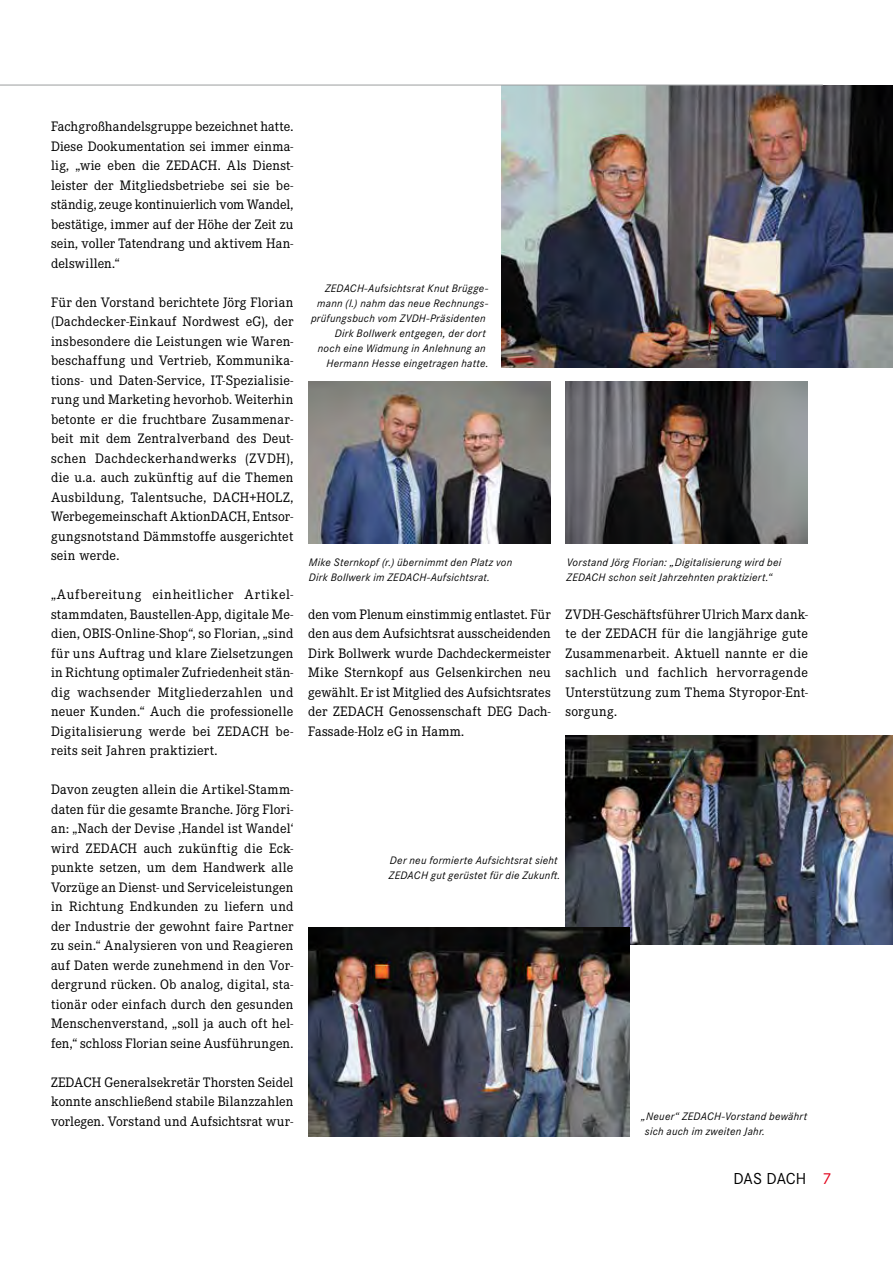
<style>
.page{position:relative;width:893px;height:1263px;background:#fff}
.page>*{position:absolute;margin:0;border:0;box-sizing:border-box;transform-origin:0 0}
.t1{font:16.5px "Corporate S Pro";letter-spacing:-.01em;color:#000}
.t2{font:14.25px/19.5px "Corporate E Pro";letter-spacing:.015em;color:#000;text-align:justify}
.t3{font:italic 11.25px/15px "Corporate S Pro";letter-spacing:.025em;color:#000}
.s1{color:#e2001a}
</style>
<div class="page">
<img style="left:501px;top:85px;width:392px;height:282px">
<img style="left:308px;top:382px;width:243px;height:161px">
<img style="left:566px;top:382px;width:242px;height:161px">
<img style="left:566px;top:736px;width:327px;height:209px">
<img style="left:308px;top:927px;width:322px;height:209px">
<hr style="left:0;top:85px;width:823px;height:1px;background:#9c9e9f">
<p class="t2" style="left:51px;top:116px;width:244px">Fachgroßhandelsgruppe bezeichnet hatte.<br>Diese Dookumentation sei immer einma&shy;lig, „wie eben die ZEDACH. Als Dienst&shy;leister der Mitgliedsbetriebe sei sie be&shy;ständig, zeuge kontinuierlich vom Wandel, bestätige, immer auf der Höhe der Zeit zu sein, voller Tatendrang und aktivem Han&shy;delswillen.“</p>
<p class="t2" style="left:51px;top:291px;width:244px">Für den Vorstand berichtete Jörg Florian (Dachdecker-Einkauf Nordwest eG), der insbesondere die Leistungen wie Waren&shy;beschaffung und Vertrieb, Kommunika&shy;tions- und Daten-Service, IT-Spezialisie&shy;rung und Marketing hevorhob. Weiterhin betonte er die fruchtbare Zusammenar&shy;beit mit dem Zentralverband des Deut&shy;schen Dachdeckerhandwerks (ZVDH), die u.a. auch zukünftig auf die Themen Ausbildung, Talentsuche, DACH+HOLZ, Werbegemeinschaft AktionDACH, Entsor&shy;gungsnotstand Dämmstoffe ausgerichtet sein werde.</p>
<p class="t2" style="left:51px;top:584px;width:244px">„Aufbereitung einheitlicher Artikel&shy;stammdaten, Baustellen-App, digitale Me&shy;dien, OBIS-Online-Shop“, so Florian, „sind für uns Auftrag und klare Zielsetzungen in Richtung optimaler Zufriedenheit stän&shy;dig wachsender Mitgliederzahlen und neuer Kunden.“ Auch die professionelle Digitalisierung werde bei ZEDACH be&shy;reits seit Jahren praktiziert.</p>
<p class="t2" style="left:51px;top:779px;width:244px">Davon zeugten allein die Artikel-Stamm&shy;daten für die gesamte Branche. Jörg Flori&shy;an: „Nach der Devise ‚Handel ist Wandel‘ wird ZEDACH auch zukünftig die Eck&shy;punkte setzen, um dem Handwerk alle Vorzüge an Dienst- und Serviceleistungen in Richtung Endkunden zu liefern und der Industrie der gewohnt faire Partner zu sein.“ Analysieren von und Reagieren auf Daten werde zunehmend in den Vor&shy;dergrund rücken. Ob analog, digital, sta&shy;tionär oder einfach durch den gesunden Menschenverstand, „soll ja auch oft hel&shy;fen,“ schloss Florian seine Ausführungen.</p>
<p class="t2" style="left:51px;top:1071px;width:244px">ZEDACH Generalsekretär Thorsten Seidel konnte anschließend stabile Bilanzzahlen vorlegen. Vorstand und Aufsichtsrat wur-</p>
<p class="t3" style="left:311px;top:280px;width:179px;text-align:right">ZEDACH-Aufsichtsrat Knut Brügge&shy;mann (l.) nahm das neue Rechnungs&shy;prüfungsbuch vom ZVDH-Präsidenten Dirk Bollwerk entgegen, der dort<br>noch eine Widmung in Anlehnung an Hermann Hesse eingetragen hatte.</p>
<p class="t3" style="left:309px;top:553px;width:205px">Mike Sternkopf (r.) übernimmt den Platz von<br>Dirk Bollwerk im ZEDACH-Aufsichtsrat.</p>
<p class="t3" style="left:567px;top:553px;width:216px">Vorstand Jörg Florian: „Digitalisierung wird bei<br>ZEDACH schon seit Jahrzehnten praktiziert.“</p>
<p class="t2" style="left:308px;top:603px;width:244px">den vom Plenum einstimmig entlastet. Für den aus dem Aufsichtsrat ausscheidenden Dirk Bollwerk wurde Dachdeckermeister Mike Sternkopf aus Gelsenkirchen neu gewählt. Er ist Mitglied des Aufsichtsrates der ZEDACH Genossenschaft DEG Dach-Fassade-Holz eG in Hamm.</p>
<p class="t2" style="left:566px;top:603px;width:244px">ZVDH-Geschäftsführer Ulrich Marx dank&shy;te der ZEDACH für die langjährige gute Zusammenarbeit. Aktuell nannte er die sachlich und fachlich hervorragende Unterstützung zum Thema Styropor-Ent&shy;sorgung.</p>
<p class="t3" style="left:389px;top:852px;width:173px">Der neu formierte Aufsichtsrat sieht<br>ZEDACH gut gerüstet für die Zukunft.</p>
<p class="t3" style="left:645px;top:1108px;width:164px;text-indent:-4px">„Neuer“ ZEDACH-Vorstand bewährt sich auch im zweiten Jahr.</p>
<p class="t1" style="left:733px;top:1167px;width:100px">DAS DACH <span class="s1">7</span></p>
</div>
